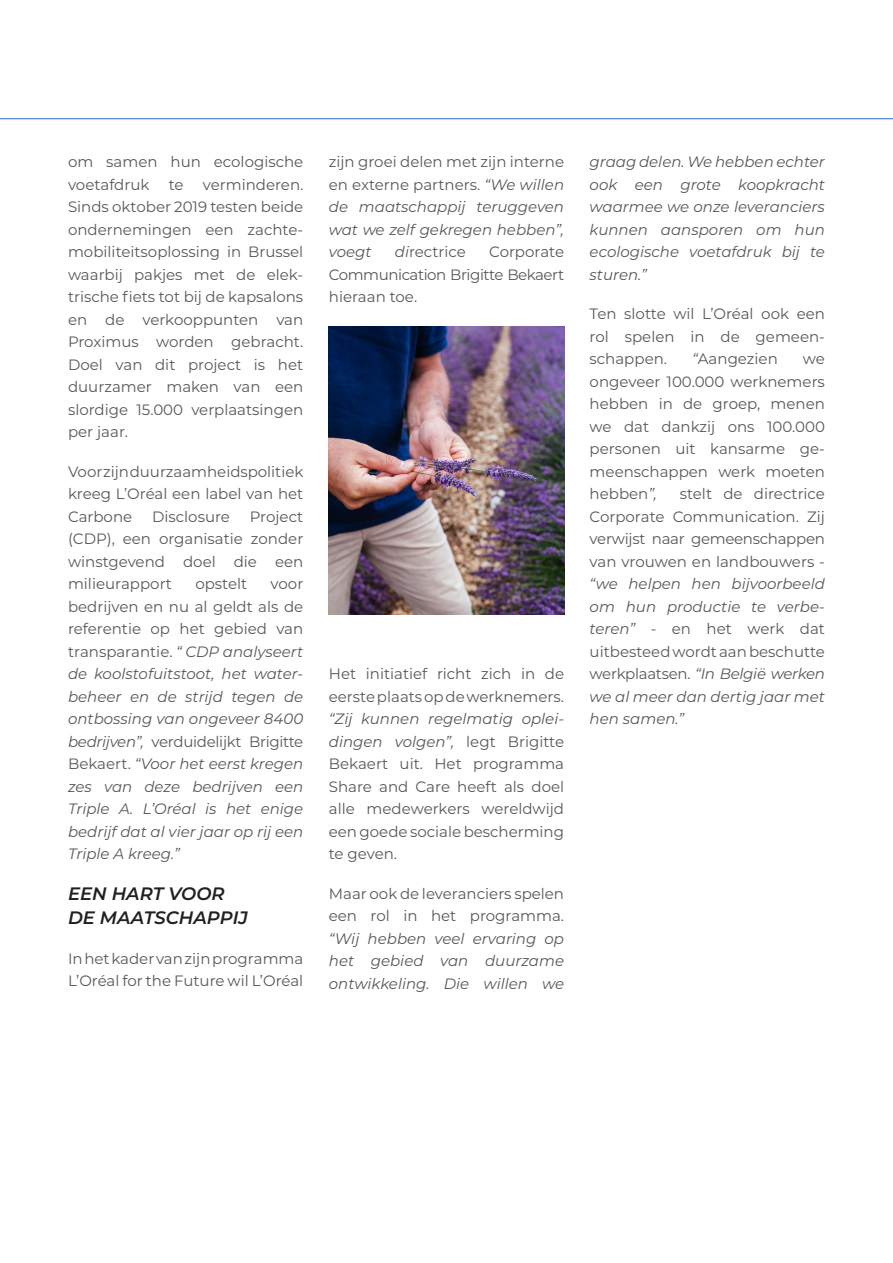
<style>
.page{position:relative;width:893px;height:1263px;background:#fff}
.page>*{position:absolute;margin:0;border:0;box-sizing:border-box;transform-origin:0 0}
.t1{font:italic 600 18px/24px "Montserrat";color:#231f20}
.t2{font:15px/22.5px "Montserrat";color:#57585a;text-align:justify}
.t3{font:italic 15px/22.5px "Montserrat";color:#57585a;text-align:justify}
.s1{font-style:normal}
.s2{font-style:italic}
</style>
<div class="page">
<hr style="left:0;top:118px;width:893px;height:1px;background:#2b6cb1">
<img style="left:329px;top:326px;width:235px;height:288px">
<p class="t2" style="left:68px;top:150px;width:237px">om samen hun ecologische voetafdruk</p>
<p class="t2" style="left:68px;top:173px;width:237px;text-align:left;text-indent:135px">verminderen.<br>Sinds oktober 2019 testen beide ondernemingen een zachte&shy;mobiliteitsoplossing in Brussel waarbij pakjes met de elek&shy;trische fiets tot bij de kapsalons en de verkooppunten van<br>Proximus worden gebracht.<br>Doel van dit project is het duurzamer maken van een slordige 15.000 verplaatsingen per jaar.</p>
<p class="t2" style="left:68px;top:460px;width:237px">Voor zijn duurzaamheidspolitiek kreeg L’Oréal een label van het Carbone</p>
<p class="t2" style="left:169px;top:173px;width:16px">te</p>
<p class="t2" style="left:68px;top:505px;width:237px;text-indent:182px">Project (CDP), een organisatie zonder winstgevend doel die een milieurapport</p>
<p class="t2" style="left:152px;top:505px;width:79px">Disclosure</p>
<p class="t2" style="left:195px;top:572px;width:53px">opstelt</p>
<p class="t3" style="left:68px;top:572px;width:237px;text-indent:203px"><span class="s1">voor bedrijven en nu al geldt als de referentie op het gebied van transparantie.</span> “ CDP analyseert de koolstofuitstoot, het water&shy;beheer en de strijd tegen de ontbossing van ongeveer 8400 bedrijven”, <span class="s1">verduidelijkt Brigitte Bekaert.</span> “Voor het eerst kregen zes van deze bedrijven een Triple A. L’Oréal is het enige bedrijf dat al vier jaar op rij een Triple A kreeg.”</p>
<p class="t1" style="left:68px;top:881px;width:181px">EEN HART VOOR<br>DE MAATSCHAPPIJ</p>
<p class="t2" style="left:68px;top:947px;width:237px">In het kader van zijn programma<br>L’Oréal for the Future wil L’Oréal</p>
<p class="t3" style="left:329px;top:150px;width:237px"><span class="s1">zijn groei delen met zijn interne en externe partners.</span> “We willen de maatschappij teruggeven wat we zelf gekregen hebben”, voegt</p>
<p class="t2" style="left:395px;top:240px;width:73px"><span class="s2">di</span>rectrice</p>
<p class="t2" style="left:329px;top:240px;width:237px;text-indent:160px">Corporate Communication Brigitte Bekaert hieraan toe.</p>
<p class="t2" style="left:329px;top:662px;width:237px">Het initiatief richt zich in de eerste plaats op de werknemers. <span class="s2">“Zij kunnen regelmatig oplei&shy;dingen volgen”,</span> legt Brigitte Bekaert uit. Het programma Share and Care heeft als doel alle medewerkers wereldwijd een goede sociale bescherming te geven.</p>
<p class="t3" style="left:329px;top:882px;width:237px"><span class="s1">Maar ook de leveranciers spelen een rol in het programma. </span>“Wij hebben veel ervaring op het gebied van duurzame ontwikkeling. Die willen we</p>
<p class="t3" style="left:590px;top:150px;width:237px">graag delen. We hebben echter ook een grote koopkracht waarmee we onze leveranciers kunnen aansporen om hun ecologische voetafdruk bij te sturen.”</p>
<p class="t2" style="left:590px;top:302px;width:237px">Ten slotte wil L’Oréal ook een rol spelen in de gemeen&shy;schappen.</p>
<p class="t2" style="left:692px;top:347px;width:87px"><span class="s2">“</span>Aangezien</p>
<p class="t2" style="left:590px;top:347px;width:237px;text-indent:213px">we ongeveer 100.000 werknemers hebben in de groep, menen we dat dankzij ons 100.000 personen uit kansarme ge&shy;meenschappen werk moeten hebben<span class="s2">”,</span></p>
<p class="t2" style="left:590px;top:482px;width:237px;text-align:left;text-indent:90px">stelt de directrice<br>Corporate Communication. Zij verwijst naar gemeenschappen van vrouwen en landbouwers - <span class="s2">“we helpen hen bijvoorbeeld om hun productie te verbe&shy;teren”</span> - en het werk dat uitbesteed wordt aan beschutte werkplaatsen. <span class="s2">“In België werken we al meer dan dertig jaar met hen samen.”</span></p>
</div>
